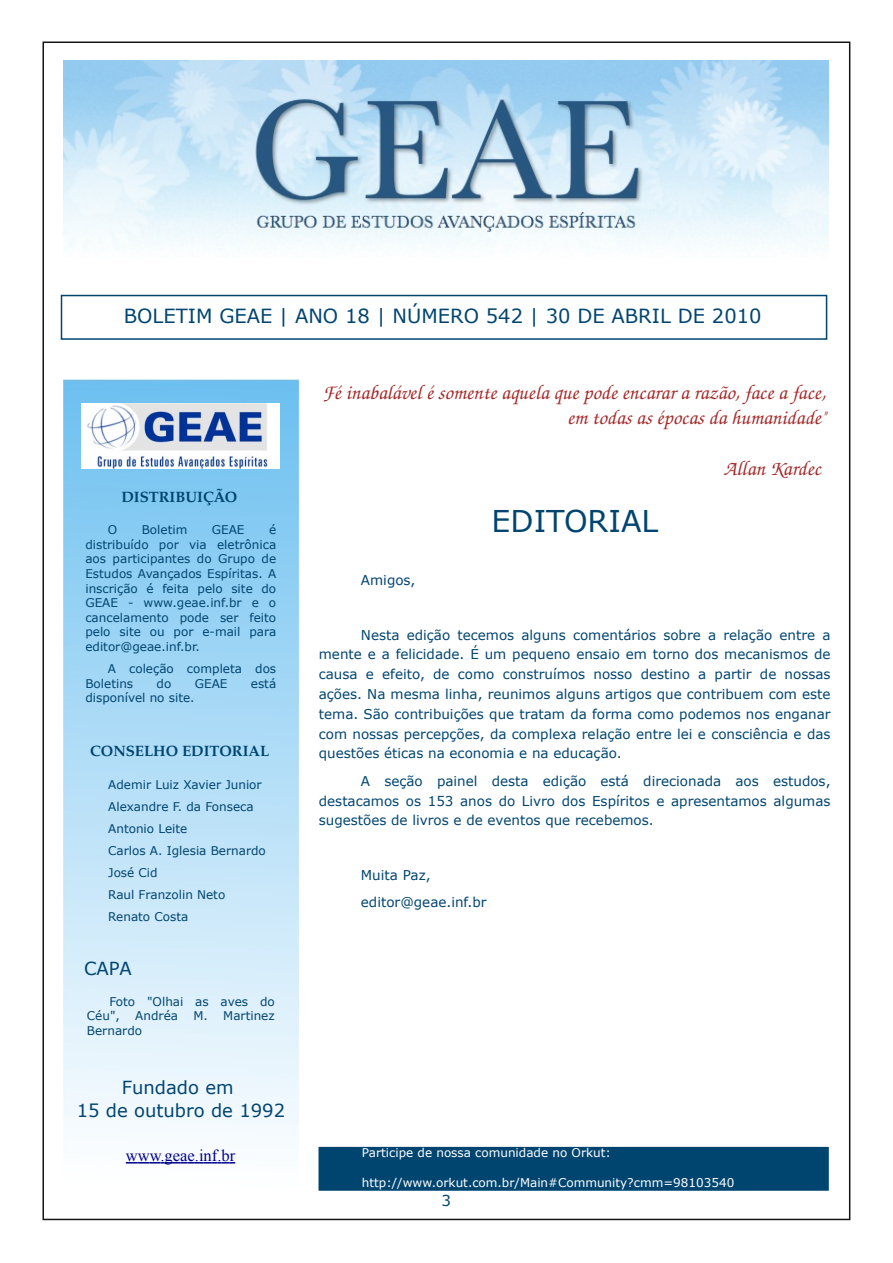
<style>
.page{position:relative;width:893px;height:1263px;background:#fff}
.page>*{position:absolute;margin:0;border:0;box-sizing:border-box;transform-origin:0 0}
.t1{font:30px "Verdana";color:#004570}
.t2{font:italic 500 21px/25.2px "URW Chancery L";color:#a52a2a;text-align:right}
.t3{font:19.5px "Verdana";color:#004570}
.t4{font:18px/22.5px "Verdana";color:#004570;text-align:center}
.t5{font:16.5px "Times New Roman";color:#00008b}
.t6{font:700 15px "URW Palladio L";color:#004570}
.t7{font:15px "Verdana";color:#004570}
.t8{font:13.5px/19.8px "Verdana";color:#004570;text-align:justify}
.t9{font:12px/14.5px "Verdana";color:#004570}
.t10{font:12px "Verdana";color:#fff}
</style>
<div class="page">
<img style="left:63px;top:379px;width:236px;height:785px">
<img style="left:63px;top:60px;width:765px;height:188px">
<div style="left:61px;top:295px;width:766px;height:45px;border:2px solid #004570"></div>
<svg style="left:126px;top:1162px;width:109px;height:1px"></svg>
<img style="left:82px;top:403px;width:198px;height:66px">
<div style="left:318px;top:1146px;width:511px;height:45px;background:#004570"></div>
<div style="left:317px;top:1145px;width:513px;height:47px;border:2px solid #fff"></div>
<h3 class="t3" style="left:124px;top:305px;width:639px">BOLETIM GEAE | ANO 18 | NÚMERO 542 | 30 DE ABRIL DE 2010</h3>
<p class="t6" style="left:121px;top:491px;width:117px">DISTRIBUIÇÃO</p>
<p class="t9" style="left:85px;top:523px;width:192px;text-align:justify;text-indent:184px">é distribuído por via eletrônica aos participantes do Grupo de Estudos Avançados Espíritas. A inscrição é feita pelo site do GEAE - www.geae.inf.br e o cancelamento pode ser feito pelo site ou por e-mail para editor@geae.inf.br.</p>
<p class="t9" style="left:85px;top:661px;width:192px;text-indent:22px">A coleção completa dos<br>Boletins</p>
<p class="t9" style="left:108px;top:523px;width:11px">O</p>
<p class="t9" style="left:142px;top:523px;width:47px">Boletim</p>
<p class="t9" style="left:212px;top:523px;width:34px">GEAE</p>
<p class="t9" style="left:157px;top:676px;width:16px">do</p>
<p class="t9" style="left:195px;top:676px;width:34px">GEAE</p>
<p class="t9" style="left:251px;top:676px;width:27px">está</p>
<p class="t9" style="left:85px;top:691px;width:111px">disponível no site.</p>
<p class="t6" style="left:90px;top:745px;width:181px">CONSELHO EDITORIAL</p>
<p class="t9" style="left:108px;top:773px;width:159px;line-height:22px">Ademir Luiz Xavier Junior<br>Alexandre F. da Fonseca<br>Antonio Leite<br>Carlos A. Iglesia Bernardo<br>José Cid<br>Raul Franzolin Neto<br>Renato Costa</p>
<h3 class="t4" style="left:84px;top:957px;width:49px">CAPA</h3>
<p class="t9" style="left:87px;top:994px;width:189px;text-indent:22px">Foto "Olhai as aves do<br>Céu",</p>
<p class="t9" style="left:135px;top:1009px;width:44px">Andréa</p>
<p class="t9" style="left:193px;top:1009px;width:83px">M. Martinez</p>
<p class="t9" style="left:87px;top:1023px;width:57px">Bernardo</p>
<h3 class="t4" style="left:77px;top:1077px;width:210px">Fundado em<br>15 de outubro de 1992</h3>
<p class="t5" style="left:126px;top:1145px;width:111px">www.geae.inf.br</p>
<h2 class="t2" style="left:323px;top:382px;width:505px">Fé inabalável é somente aquela que pode encarar a razão, face a face, em todas as épocas da humanidade"</h2>
<h2 class="t2" style="left:724px;top:458px;width:99px">Allan Kardec</h2>
<p class="t8" style="left:361px;top:570px;width:56px">Amigos,</p>
<h1 class="t1" style="left:492px;top:504px;width:168px">EDITORIAL</h1>
<p class="t8" style="left:319px;top:625px;width:513px;text-indent:42px">Nesta edição tecemos alguns comentários sobre a relação entre a mente e a felicidade. É um pequeno ensaio em torno dos mecanismos de causa e efeito, de como construímos nosso destino a partir de nossas ações. Na mesma linha, reunimos alguns artigos que contribuem com este tema. São contribuições que tratam da forma como podemos nos enganar com nossas percepções, da complexa relação entre lei e consciência e das questões éticas na economia e na educação.</p>
<p class="t8" style="left:319px;top:771px;width:513px;text-indent:42px">A seção painel desta edição está direcionada aos estudos, destacamos os 153 anos do Livro dos Espíritos e apresentamos algumas sugestões de livros e de eventos que recebemos.</p>
<p class="t8" style="left:361px;top:862px;width:127px;line-height:27.3px">Muita Paz, editor@geae.inf.br</p>
<p class="t10" style="left:362px;top:1146px;width:251px">Participe de nossa comunidade no Orkut:</p>
<p class="t10" style="left:362px;top:1175px;width:374px">http://www.orkut.com.br/Main#Community?cmm=98103540</p>
<p class="t7" style="left:442px;top:1192px;width:11px">3</p>
</div>
